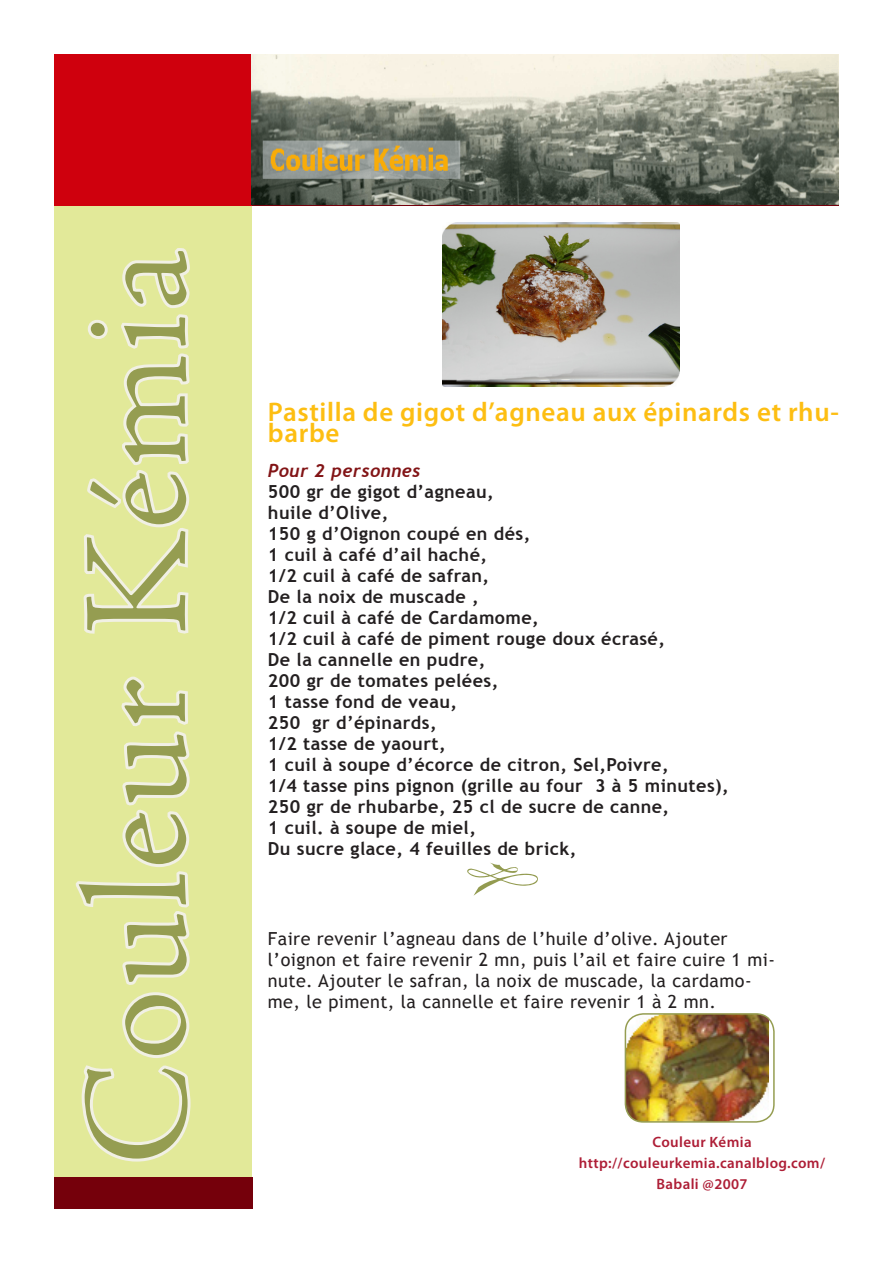
<style>
.page{position:relative;width:893px;height:1263px;background:#fff}
.page>*{position:absolute;margin:0;border:0;box-sizing:border-box;transform-origin:0 0}
.Title_Outline{font:300 150px "Adobe Jenson Pro";letter-spacing:.025em;color:#959d51}
.Head_1{font:600 27px/21px "Myriad Pro";letter-spacing:.025em;color:#fdbe12}
.Body{font:700 18px/21px "Trebuchet MS";letter-spacing:.025em;color:#231f20}
.Body-2{font:18px/21px "Trebuchet MS";letter-spacing:.025em;color:#231f20}
.Address{font:600 15px/21px "Myriad Pro";letter-spacing:.025em;color:#ae1e36;text-align:center}
.s1{font-family:"Trebuchet";font-style:italic;color:#821416}
</style>
<div class="page">
<svg style="left:54px;top:54px;width:198px;height:1123px;background:#ddae75"></svg>
<div style="left:54px;top:1177px;width:198px;height:32px;background:#75000b"></div>
<img style="left:443px;top:222px;width:236px;height:165px">
<img style="left:252px;top:54px;width:587px;height:151px">
<svg style="left:73px;top:673px;width:121px;height:491px;background:#e5eaaa"></svg>
<svg style="left:79px;top:248px;width:114px;height:388px;background:#e6eaae"></svg>
<svg style="left:468px;top:862px;width:70px;height:33px"></svg>
<img style="left:625px;top:1014px;width:144px;height:107px">
<div style="left:625px;top:1013px;width:150px;height:110px;border:2px solid #959d51;border-radius:18px"></div>
<p class="Title_Outline" style="left:53px;top:1165px;width:916px;rotate:-90deg">Couleur Kémia</p>
<p class="Head_1" style="left:268px;top:401px;width:573px">Pastilla de gigot d’agneau aux épinards et rhu&shy;barbe</p>
<p class="Body" style="left:268px;top:460px;width:462px"><span class="s1">Pour 2 personnes<br></span>500 gr de gigot d’agneau,<br>huile d’Olive,<br>150 g d’Oignon coupé en dés,<br>1 cuil à café d’ail haché,<br>1/2 cuil à café de safran,<br>De la noix de muscade ,<br>1/2 cuil à café de Cardamome,<br>1/2 cuil à café de piment rouge doux écrasé,<br>De la cannelle en pudre,<br>200 gr de tomates pelées,<br>1 tasse fond de veau,<br>250 gr d’épinards,<br>1/2 tasse de yaourt,<br>1 cuil à soupe d’écorce de citron, Sel,Poivre,<br>1/4 tasse pins pignon (grille au four 3 à 5 minutes),<br>250 gr de rhubarbe, 25 cl de sucre de canne,<br>1 cuil. à soupe de miel,<br>Du sucre glace, 4 feuilles de brick,</p>
<p class="Body-2" style="left:268px;top:928px;width:509px">Faire revenir l’agneau dans de l’huile d’olive. Ajouter l’oignon et faire revenir 2 mn, puis l’ail et faire cuire 1 mi&shy;nute. Ajouter le safran, la noix de muscade, la cardamo&shy;me, le piment, la cannelle et faire revenir 1 à 2 mn.</p>
<p class="Address" style="left:579px;top:1131px;width:248px">Couleur Kémia http://couleurkemia.canalblog.com/<br>Babali @2007</p>
</div>
